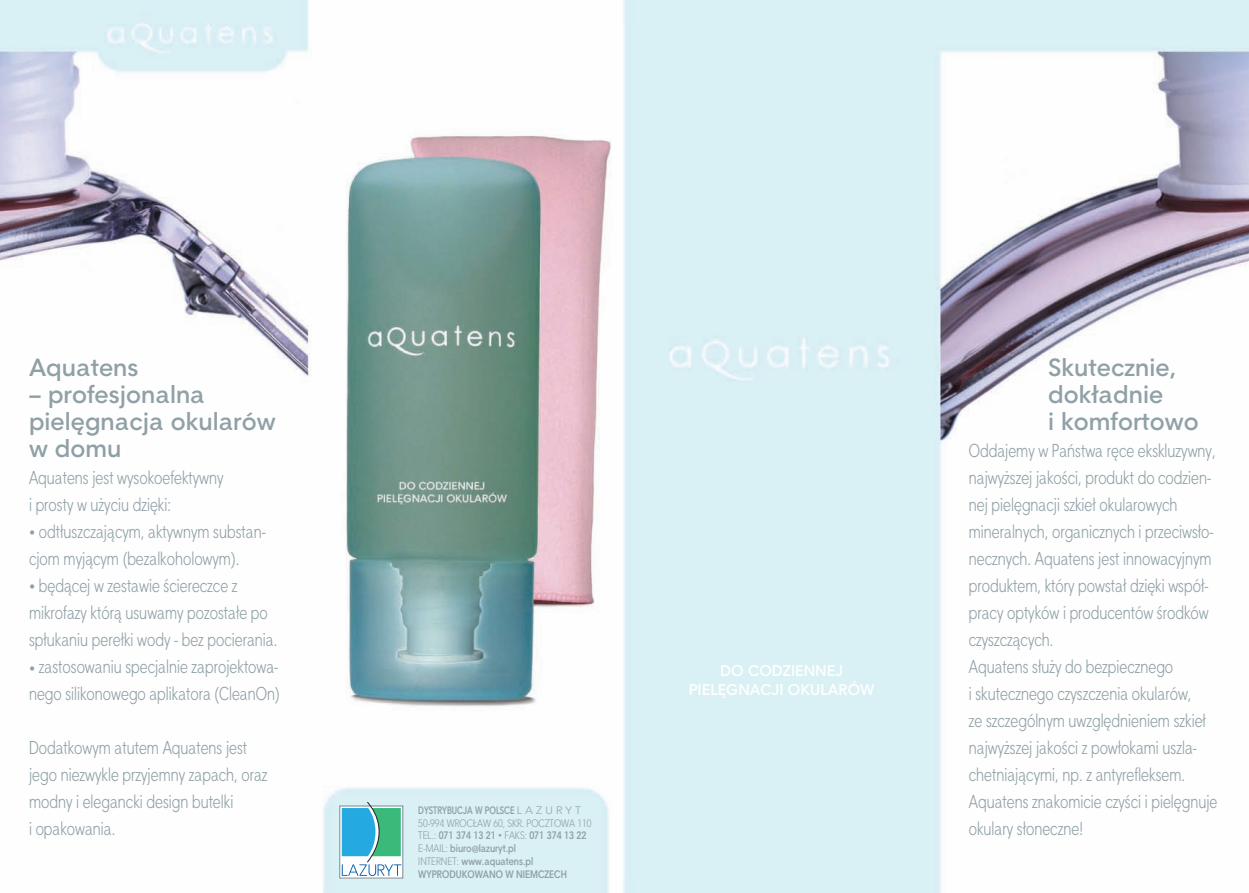
<style>
.page{position:relative;width:1249px;height:893px;background:#fff}
.page>*{position:absolute;margin:0;border:0;box-sizing:border-box;transform-origin:0 0}
.t1{font:700 24px/27px "Straight EFN";color:#8fa0a6}
.t2{font:18px/27px "Straight Cnd EFN";color:#8fa0a6}
.t3{font:700 15px/19.5px "Straight EFN";color:#fff;text-align:center}
.t4{font:700 10.5px/12.9px "Straight Cnd EFN";color:#8fa0a6}
.s1{font-family:"Straight EFN";font-weight:400}
.s2{font-weight:400}
</style>
<div class="page">
<img style="left:0;top:0;width:1248px;height:892px">
<svg style="left:341px;top:807px;width:60px;height:69px"></svg>
<div style="left:339px;top:805px;width:64px;height:73px;border:1px solid #738a95"></div>
<svg style="left:342px;top:801px;width:59px;height:74px"></svg>
<h1 class="t1" style="left:29px;top:353px;width:111px">Aquatens</h1>
<h1 class="t1" style="left:29px;top:380px;width:248px">– profesjonalna pielęgnacja okularów w domu</h1>
<p class="t2" style="left:29px;top:464px;width:196px">Aquatens jest wysokoefektywny i prosty w użyciu dzięki:</p>
<p class="t2" style="left:29px;top:518px;width:238px">• odtłuszczającym, aktywnym substan&shy;cjom myjącym (bezalkoholowym).</p>
<p class="t2" style="left:29px;top:572px;width:250px">• będącej w zestawie ściereczce z mikrofazy którą usuwamy pozostałe po spłukaniu perełki wody - bez pocierania.</p>
<p class="t2" style="left:29px;top:653px;width:252px">• zastosowaniu specjalnie zaprojektowa&shy;nego silikonowego aplikatora (CleanOn)</p>
<p class="t2" style="left:29px;top:734px;width:240px">Dodatkowym atutem Aquatens jest jego niezwykle przyjemny zapach, oraz modny i elegancki design butelki<br>i opakowania.</p>
<p class="t4" style="left:418px;top:803px;width:175px">DYSTRYBUCJA W POLSCE <span class="s1">L A Z U R Y T<br></span><span class="s2">50-994 WROCŁAW 60, SKR. POCZTOWA 110<br>TEL.:</span> 071 374 13 21 <span class="s2">• FAKS:</span> 071 374 13 22<br><span class="s2">E-MAIL:</span> biuro@lazuryt.pl<br><span class="s2">INTERNET:</span> www.aquatens.pl<br>WYPRODUKOWANO W NIEMCZECH</p>
<p class="t3" style="left:688px;top:660px;width:187px">DO CODZIENNEJ<br>PIELĘGNACJI OKULARÓW</p>
<h1 class="t1" style="left:1048px;top:353px;width:152px">Skutecznie, dokładnie<br>i komfortowo</h1>
<p class="t2" style="left:968px;top:437px;width:250px">Oddajemy w Państwa ręce ekskluzywny, najwyższej jakości, produkt do codzien&shy;nej pielęgnacji szkieł okularowych mineralnych, organicznych i przeciwsło&shy;necznych. Aquatens jest innowacyjnym produktem, który powstał dzięki współ&shy;pracy optyków i producentów środków czyszczących.<br>Aquatens służy do bezpiecznego<br>i skutecznego czyszczenia okularów,<br>ze szczególnym uwzględnieniem szkieł najwyższej jakości z powłokami uszla&shy;chetniającymi, np. z antyrefleksem.<br>Aquatens znakomicie czyści i pielęgnuje okulary słoneczne!</p>
</div>
